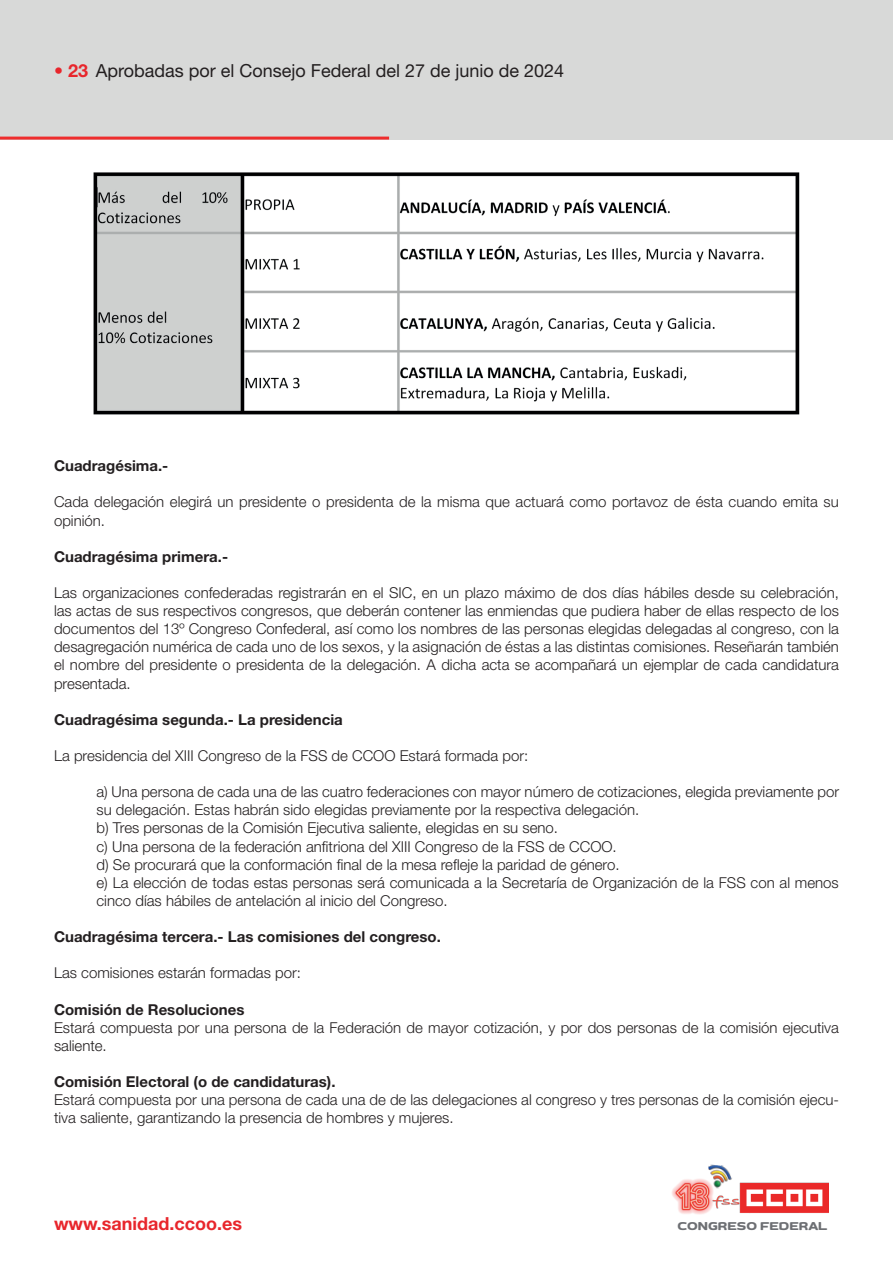
<style>
.page{position:relative;width:893px;height:1263px;background:#fff}
.page>*{position:absolute;margin:0;border:0;box-sizing:border-box;transform-origin:0 0}
.t1{font:18px "Helvetica Neue LT Std";color:#231f20}
.t2{font:700 18px "Helvetica Neue LT Std";color:#e8262c}
.t3{font:300 15px/18.1px "Helvetica Neue LT Std";color:#231f20}
.t4{font:700 15px "Helvetica Neue LT Std";color:#231f20}
.t5{font:12.45px "Dumondi Bo Ex";color:#6d6f73}
.s1{font-weight:700;color:#e8262c}
</style>
<div class="page">
<div style="left:0;top:0;width:893px;height:140px;background:#d8d9d8"></div>
<hr style="left:0;top:137px;width:389px;height:3px;background:#ee2d2d">
<img style="left:708px;top:1164px;width:24px;height:25px">
<img style="left:739px;top:1182px;width:89px;height:31px">
<img style="left:672px;top:1178px;width:43px;height:37px">
<img style="left:713px;top:1196px;width:26px;height:13px">
<img style="left:93px;top:172px;width:707px;height:243px">
<p class="t1" style="left:54px;top:60px;width:512px"><span class="s1">• 23</span> Aprobadas por el Consejo Federal del 27 de junio de 2024</p>
<p class="t4" style="left:54px;top:457px;width:116px">Cuadragésima.-</p>
<p class="t3" style="left:54px;top:493px;width:786px">Cada delegación elegirá un presidente o presidenta de la misma que actuará como portavoz de ésta cuando emita su opinión.</p>
<p class="t4" style="left:54px;top:547px;width:176px">Cuadragésima primera.-</p>
<p class="t3" style="left:54px;top:583px;width:786px;text-align:justify">Las organizaciones confederadas registrarán en el SIC, en un plazo máximo de dos días hábiles desde su celebración, las actas de sus respectivos congresos, que deberán contener las enmiendas que pudiera haber de ellas respecto de los documentos del 13º Congreso Confederal, así como los nombres de las personas elegidas delegadas al congreso, con la desagregación numérica de cada uno de los sexos, y la asignación de éstas a las distintas comisiones. Reseñarán también el nombre del presidente o presidenta de la delegación. A dicha acta se acompañará un ejemplar de cada candidatura presentada.</p>
<p class="t4" style="left:54px;top:710px;width:290px">Cuadragésima segunda.- La presidencia</p>
<p class="t3" style="left:54px;top:746px;width:476px">La presidencia del XIII Congreso de la FSS de CCOO Estará formada por:</p>
<p class="t3" style="left:97px;top:782px;width:744px">a) Una persona de cada una de las cuatro federaciones con mayor número de cotizaciones, elegida previamente por su delegación. Estas habrán sido elegidas previamente por la respectiva delegación.<br>b) Tres personas de la Comisión Ejecutiva saliente, elegidas en su seno.<br>c) Una persona de la federación anfitriona del XIII Congreso de la FSS de CCOO.<br>d) Se procurará que la conformación final de la mesa refleje la paridad de género.<br>e) La elección de todas estas personas será comunicada a la Secretaría de Organización de la FSS con al menos cinco días hábiles de antelación al inicio del Congreso.</p>
<p class="t4" style="left:54px;top:927px;width:388px">Cuadragésima tercera.- Las comisiones del congreso.</p>
<p class="t3" style="left:54px;top:964px;width:248px">Las comisiones estarán formadas por:</p>
<p class="t4" style="left:54px;top:1000px;width:192px">Comisión de Resoluciones</p>
<p class="t3" style="left:54px;top:1018px;width:786px">Estará compuesta por una persona de la Federación de mayor cotización, y por dos personas de la comisión ejecutiva saliente.</p>
<p class="t4" style="left:54px;top:1072px;width:283px">Comisión Electoral (o de candidaturas).</p>
<p class="t3" style="left:54px;top:1090px;width:787px">Estará compuesta por una persona de cada una de de las delegaciones al congreso y tres personas de la comisión ejecu&shy;tiva saliente, garantizando la presencia de hombres y mujeres.</p>
<p class="t2" style="left:54px;top:1213px;width:190px">www.sanidad.ccoo.es</p>
<p class="t5" style="left:677px;top:1218px;width:151px">CONGRESO FEDERAL</p>
</div>
